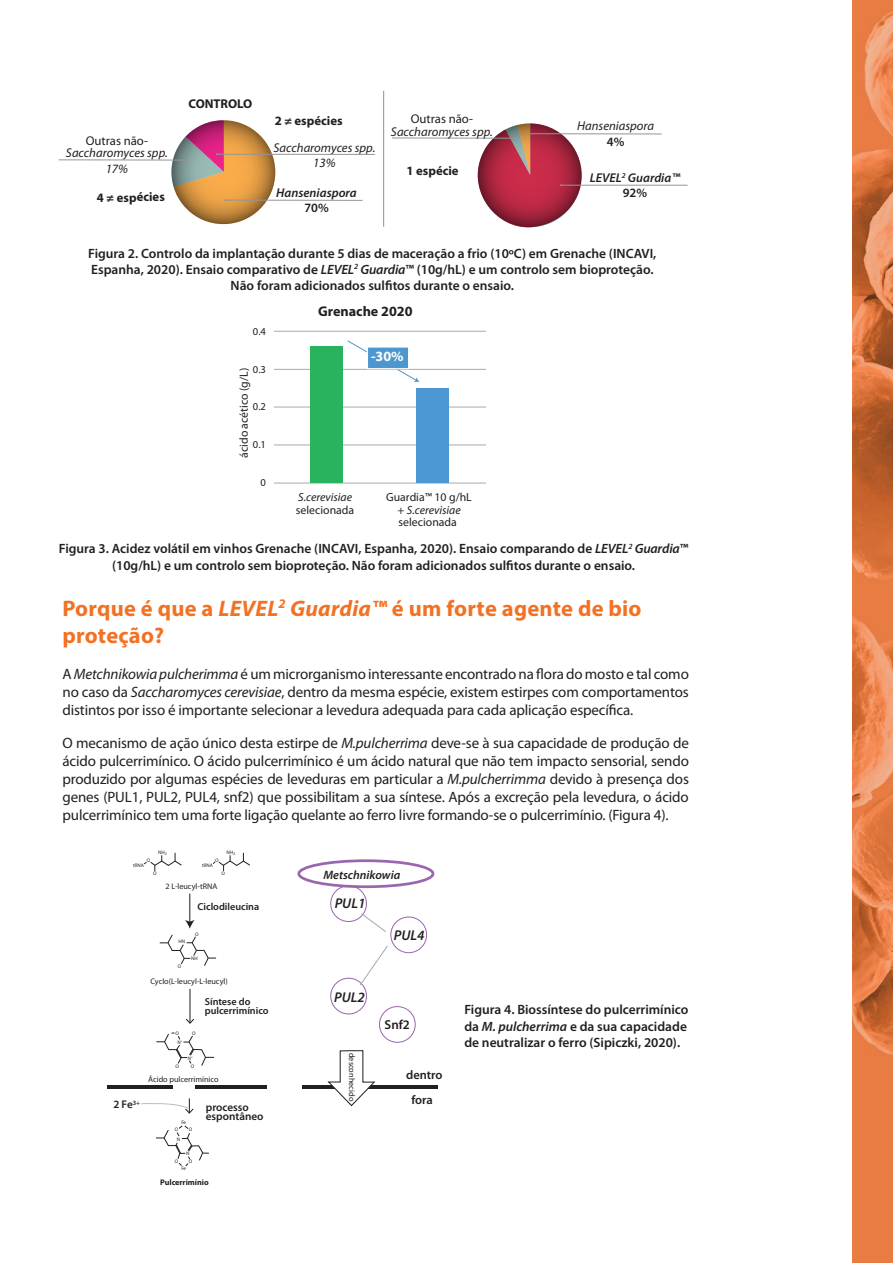
<style>
.page{position:relative;width:893px;height:1263px;background:#fff}
.page>*{position:absolute;margin:0;border:0;box-sizing:border-box;transform-origin:0 0}
.t1{font:700 22.5px/27px "Myriad Pro";letter-spacing:.01em;color:#f37122}
.t2{font:15px/18px "Myriad Pro";letter-spacing:-.01em;color:#231f20;text-align:justify}
.t3{font:italic 600 14.25px "Myriad Pro";color:#231f20}
.t4{font:700 14.1px "Myriad Pro";color:#231f20}
.t5{font:700 14.1px "Myriad Pro";color:#fff}
.t6{font:600 13.5px/16.2px "Myriad Pro";color:#231f20;text-align:center}
.t7{font:600 13.05px "Myriad Pro";color:#231f20}
.t8{font:italic 12.75px/15.3px "Myriad Pro";color:#231f20;text-align:center}
.t9{font:700 12.75px "Myriad Pro";color:#231f20}
.t10{font:italic 600 12.75px/15.3px "Myriad Pro";color:#231f20;text-align:center}
.t11{font:12.75px "Myriad Pro";color:#231f20}
.t12{font:600 12.75px "Myriad Pro";color:#231f20}
.t13{font:600 12.45px/25px "Myriad Pro";letter-spacing:-.005em;color:#231f20;text-align:center}
.t14{font:italic 600 12.15px "Myriad Pro";color:#231f20}
.t15{font:11.7px/12.9px "Myriad Pro";color:#231f20;text-align:center}
.t16{font:italic 11.7px "Myriad Pro";color:#231f20}
.t17{font:600 11.25px/9.1px "Myriad Pro";color:#231f20}
.t18{font:10.65px "Myriad Pro";color:#231f20}
.t19{font:600 10.2px/9.1px "Myriad Pro";color:#231f20}
.t20{font:8.25px "Myriad Pro";color:#231f20}
.t21{font:8.1px "Myriad Pro";color:#231f20}
.t22{font:700 8.1px "Myriad Pro";color:#231f20}
.t23{font:5.1px/9px "Myriad Pro";color:#231f20}
.s1{font-style:normal}
.s2{font-style:italic}
</style>
<div class="page">
<img style="left:853px;top:0;width:40px;height:1263px">
<hr style="left:59px;top:160px;width:128px;height:1px;background:#939598">
<hr style="left:217px;top:154px;width:158px;height:1px;background:#939598">
<svg style="left:171px;top:120px;width:104px;height:104px"></svg>
<hr style="left:226px;top:200px;width:137px;height:1px;background:#939598">
<hr style="left:562px;top:185px;width:126px;height:1px;background:#939598">
<hr style="left:525px;top:133px;width:137px;height:1px;background:#939598">
<hr style="left:392px;top:138px;width:123px;height:1px;background:#939598">
<svg style="left:478px;top:123px;width:104px;height:104px"></svg>
<hr style="left:383px;top:91px;width:1px;height:136px;background:#939598">
<hr style="left:274px;top:331px;width:212px;height:1px;background:#a8a9ad">
<hr style="left:274px;top:369px;width:212px;height:1px;background:#a8a9ad">
<hr style="left:274px;top:407px;width:212px;height:1px;background:#a8a9ad">
<hr style="left:274px;top:445px;width:212px;height:1px;background:#a8a9ad">
<hr style="left:274px;top:483px;width:212px;height:1px;background:#a8a9ad">
<div style="left:310px;top:346px;width:33px;height:137px;background:#2ab35f"></div>
<div style="left:416px;top:388px;width:33px;height:95px;background:#4c96d1"></div>
<svg style="left:347px;top:340px;width:72px;height:42px"></svg>
<div style="left:367px;top:347px;width:42px;height:22px;background:#4d97d1"></div>
<div style="left:367px;top:346px;width:42px;height:23px;border:1px solid #fff"></div>
<svg style="left:160px;top:893px;width:57px;height:73px"></svg>
<hr style="left:189px;top:989px;width:1px;height:34px;background:#231f20">
<svg style="left:186px;top:1019px;width:8px;height:5px"></svg>
<svg style="left:156px;top:1033px;width:58px;height:33px"></svg>
<hr style="left:108px;top:1085px;width:65px;height:4px;background:#231f20">
<hr style="left:195px;top:1085px;width:72px;height:4px;background:#231f20">
<hr style="left:302px;top:1085px;width:136px;height:4px;background:#231f20">
<svg style="left:141px;top:1098px;width:52px;height:16px"></svg>
<svg style="left:156px;top:1125px;width:53px;height:42px"></svg>
<div style="left:297px;top:859px;width:137px;height:29px;border:3px solid #9968ac;border-radius:50%"></div>
<div style="left:330px;top:978px;width:37px;height:36px;border:1px solid #9968ac;border-radius:50%"></div>
<div style="left:330px;top:885px;width:37px;height:37px;border:1px solid #9968ac;border-radius:50%"></div>
<div style="left:390px;top:916px;width:37px;height:37px;border:1px solid #9968ac;border-radius:50%"></div>
<div style="left:379px;top:1006px;width:37px;height:37px;border:1px solid #9968ac;border-radius:50%"></div>
<svg style="left:360px;top:912px;width:26px;height:20px"></svg>
<svg style="left:359px;top:945px;width:29px;height:41px"></svg>
<svg style="left:327px;top:1050px;width:49px;height:57px"></svg>
<svg style="left:144px;top:853px;width:38px;height:18px"></svg>
<svg style="left:213px;top:853px;width:37px;height:18px"></svg>
<p class="t11" style="left:86px;top:132px;width:64px">Outras não-</p>
<p class="t8" style="left:66px;top:145px;width:103px">Saccharomyces spp.<br>17%</p>
<p class="t9" style="left:97px;top:189px;width:69px;rotate:-1deg">4 ≠ espécies</p>
<p class="t9" style="left:188px;top:96px;width:65px">CONTROLO</p>
<p class="t9" style="left:275px;top:112px;width:69px">2 ≠ espécies</p>
<p class="t8" style="left:273px;top:140px;width:103px">Saccharomyces spp.<br>13%</p>
<p class="t10" style="left:276px;top:184px;width:82px">Hanseniaspora</p>
<p class="t12" style="left:304px;top:200px;width:26px">70%</p>
<p class="t11" style="left:411px;top:111px;width:64px">Outras não-</p>
<p class="t8" style="left:391px;top:123px;width:103px">Saccharomyces spp.</p>
<p class="t9" style="left:406px;top:162px;width:54px">1 espécie</p>
<p class="t8" style="left:577px;top:118px;width:78px">Hanseniaspora</p>
<p class="t12" style="left:607px;top:133px;width:19px">4%</p>
<p class="t10" style="left:590px;top:170px;width:92px">LEVEL<sup>2</sup> Guardia™<br><span class="s1">92%</span></p>
<p class="t6" style="left:88px;top:245px;width:570px">Figura 2. Controlo da implantação durante 5 dias de maceração a frio (10ºC) em Grenache (INCAVI,<br>Espanha, 2020). Ensaio comparativo de <span class="s2">LEVEL</span><sup>2</sup> <span class="s2">Guardia</span>™ (10g/hL) e um controlo sem bioproteção.<br>Não foram adicionados sulfitos durante o ensaio.</p>
<p class="t18" style="left:253px;top:325px;width:15px">0.4</p>
<p class="t18" style="left:253px;top:362px;width:15px">0.3</p>
<p class="t18" style="left:253px;top:400px;width:15px">0.2</p>
<p class="t18" style="left:253px;top:438px;width:15px">0.1</p>
<p class="t18" style="left:261px;top:476px;width:7px">0</p>
<p class="t15" style="left:237px;top:458px;width:91px;rotate:-90deg">ácido acético (g/L)</p>
<p class="t4" style="left:318px;top:302px;width:96px">Grenache 2020</p>
<p class="t5" style="left:371px;top:347px;width:34px">-30%</p>
<p class="t16" style="left:298px;top:490px;width:55px">S.cerevisiae</p>
<p class="t15" style="left:296px;top:504px;width:60px">selecionada</p>
<p class="t15" style="left:386px;top:490px;width:87px">Guardia™ 10 g/hL + <span class="s2">S.cerevisiae </span>selecionada</p>
<p class="t6" style="left:59px;top:540px;width:631px">Figura 3. Acidez volátil em vinhos Grenache (INCAVI, Espanha, 2020). Ensaio comparando de <span class="s2">LEVEL</span><sup>2</sup> <span class="s2">Guardia</span>™ (10g/hL) e um controlo sem bioproteção. Não foram adicionados sulfitos durante o ensaio.</p>
<h1 class="t1" style="left:63px;top:594px;width:581px">Porque é que a <span class="s2">LEVEL</span><sup>2</sup> <span class="s2">Guardia™</span> é um forte agente de bio proteção?</h1>
<p class="t2" style="left:63px;top:665px;width:628px">A <span class="s2">Metchnikowia pulcherimma</span> é um microrganismo interessante encontrado na flora do mosto e tal como no caso da <span class="s2">Saccharomyces cerevisiae</span>, dentro da mesma espécie, existem estirpes com comportamentos distintos por isso é importante selecionar a levedura adequada para cada aplicação específica.</p>
<p class="t2" style="left:63px;top:734px;width:628px">O mecanismo de ação único desta estirpe de <span class="s2">M.pulcherrima</span> deve-se à sua capacidade de produção de ácido pulcerrimínico. O ácido pulcerrimínico é um ácido natural que não tem impacto sensorial, sendo produzido por algumas espécies de leveduras em particular a <span class="s2">M.pulcherrimma</span> devido à presença dos genes (PUL1, PUL2, PUL4, snf2) que possibilitam a sua síntese. Após a excreção pela levedura, o ácido pulcerrimínico tem uma forte ligação quelante ao ferro livre formando-se o pulcerrimínio. (Figura 4).</p>
<p class="t23" style="left:158px;top:847px;width:10px">NH<sub>2</sub></p>
<p class="t23" style="left:215px;top:856px;width:5px">O</p>
<p class="t23" style="left:147px;top:856px;width:5px">O</p>
<p class="t23" style="left:133px;top:860px;width:12px">tRNA</p>
<p class="t23" style="left:202px;top:860px;width:12px">tRNA</p>
<p class="t23" style="left:227px;top:847px;width:10px">NH<sub>2</sub></p>
<p class="t23" style="left:153px;top:869px;width:5px">O</p>
<p class="t23" style="left:222px;top:869px;width:5px">O</p>
<p class="t21" style="left:166px;top:881px;width:53px">2 L-leucyl-tRNA</p>
<p class="t19" style="left:198px;top:902px;width:63px">Ciclodileucina</p>
<p class="t23" style="left:179px;top:937px;width:8px">HN</p>
<p class="t23" style="left:195px;top:930px;width:5px">O</p>
<p class="t23" style="left:178px;top:962px;width:5px">O</p>
<p class="t23" style="left:191px;top:954px;width:8px">NH</p>
<p class="t21" style="left:150px;top:976px;width:79px">Cyclo(L-leucyl-L-leucyl)</p>
<p class="t23" style="left:178px;top:1028px;width:7px;text-indent:-2px">O<br>N<sup>+</sup></p>
<p class="t23" style="left:192px;top:1028px;width:5px">O</p>
<p class="t23" style="left:188px;top:1053px;width:7px">N<sup>+</sup></p>
<p class="t19" style="left:205px;top:996px;width:65px">Síntese do pulcerrimínico</p>
<p class="t17" style="left:113px;top:1100px;width:28px">2 Fe<sup>3+</sup></p>
<p class="t23" style="left:176px;top:1061px;width:5px">O</p>
<p class="t23" style="left:191px;top:1062px;width:5px">O</p>
<p class="t21" style="left:148px;top:1074px;width:72px">Ácido pulcerrimínico</p>
<p class="t23" style="left:181px;top:1118px;width:6px">Fe</p>
<p class="t23" style="left:175px;top:1125px;width:5px">O</p>
<p class="t23" style="left:189px;top:1125px;width:5px">O</p>
<p class="t23" style="left:175px;top:1157px;width:5px">O</p>
<p class="t23" style="left:189px;top:1157px;width:5px">O</p>
<p class="t23" style="left:177px;top:1135px;width:5px">N</p>
<p class="t23" style="left:186px;top:1149px;width:5px">N</p>
<p class="t23" style="left:181px;top:1164px;width:6px">Fe</p>
<p class="t17" style="left:206px;top:1102px;width:59px">processo espontâneo</p>
<p class="t22" style="left:160px;top:1177px;width:50px">Pulcerrimínio</p>
<p class="t14" style="left:323px;top:867px;width:78px">Metschnikowia</p>
<p class="t3" style="left:335px;top:894px;width:32px">PUL1</p>
<p class="t3" style="left:394px;top:926px;width:32px">PUL4</p>
<p class="t3" style="left:334px;top:988px;width:32px">PUL2</p>
<p class="t20" style="left:357px;top:1053px;width:50px;rotate:90deg">desconhecido</p>
<p class="t7" style="left:385px;top:1016px;width:27px">Snf2</p>
<p class="t13" style="left:406px;top:1062px;width:38px">dentro fora</p>
<p class="t6" style="left:464px;top:1001px;width:226px;text-align:justify">Figura 4. Biossíntese do pulcerrimínico da <span class="s2">M. pulcherrima</span> e da sua capacidade de neutralizar o ferro (Sipiczki, 2020).</p>
</div>
